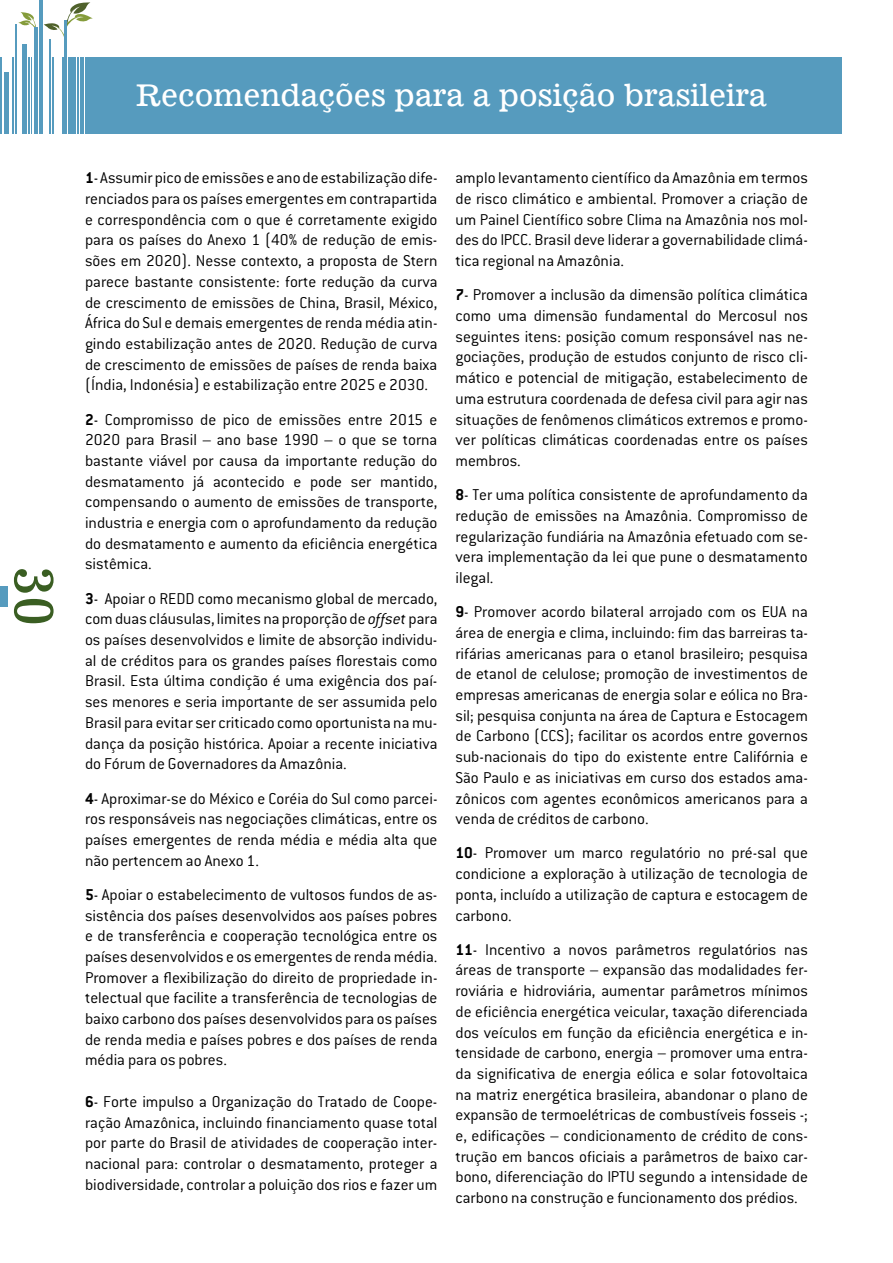
<style>
.page{position:relative;width:893px;height:1263px;background:#fff}
.page>*{position:absolute;margin:0;border:0;box-sizing:border-box;transform-origin:0 0}
.t1{font:52.5px "News 701 BT Roman A";color:#3a5e22}
.t2{font:30px "News 701 BT Roman A";color:#fff}
.t3{font:300 17.25px/20.7px "Conduit ITC";color:#000;text-align:justify}
.s1{font-weight:700}
.s2{font-style:italic}
</style>
<div class="page">
<div style="left:0;top:586px;width:7px;height:21px;background:#569bbe"></div>
<hr style="left:0;top:57px;width:2px;height:76px;background:#569bbe">
<svg style="left:18px;top:12px;width:18px;height:15px"></svg>
<svg style="left:44px;top:2px;width:49px;height:35px"></svg>
<div style="left:68px;top:57px;width:7px;height:76px;background:#569bbe"></div>
<hr style="left:39px;top:0;width:4px;height:134px;background:#569bbe">
<div style="left:22px;top:44px;width:5px;height:90px;background:#569bbe"></div>
<hr style="left:64px;top:20px;width:3px;height:113px;background:#569bbe">
<hr style="left:62px;top:57px;width:1px;height:76px;background:#569bbe">
<hr style="left:53px;top:57px;width:1px;height:76px;background:#569bbe">
<hr style="left:49px;top:39px;width:2px;height:94px;background:#569bbe">
<hr style="left:31px;top:57px;width:1px;height:76px;background:#569bbe">
<hr style="left:28px;top:57px;width:2px;height:76px;background:#569bbe">
<hr style="left:15px;top:24px;width:1px;height:109px;background:#569bbe">
<hr style="left:12px;top:57px;width:2px;height:76px;background:#569bbe">
<hr style="left:4px;top:72px;width:4px;height:61px;background:#569bbe">
<hr style="left:34px;top:27px;width:3px;height:106px;background:#569bbe">
<hr style="left:77px;top:57px;width:2px;height:76px;background:#569bbe">
<hr style="left:83px;top:57px;width:1px;height:76px;background:#569bbe">
<hr style="left:80px;top:57px;width:1px;height:76px;background:#569bbe">
<div style="left:85px;top:57px;width:756px;height:76px;background:#569bbe"></div>
<h1 class="t1" style="left:66px;top:567px;width:60px;rotate:90deg">30</h1>
<h2 class="t2" style="left:136px;top:77px;width:632px">Recomendações para a posição brasileira</h2>
<p class="t3" style="left:85px;top:168px;width:354px"><span class="s1">1</span>- Assumir pico de emissões e ano de estabilização dife&shy;renciados para os países emergentes em contrapartida e correspondência com o que é corretamente exigido para os países do Anexo 1 (40% de redução de emis&shy;sões em 2020). Nesse contexto, a proposta de Stern parece bastante consistente: forte redução da curva de crescimento de emissões de China, Brasil, México, África do Sul e demais emergentes de renda média atin&shy;gindo estabilização antes de 2020. Redução de curva de crescimento de emissões de países de renda baixa (Índia, Indonésia) e estabilização entre 2025 e 2030.</p>
<p class="t3" style="left:85px;top:409px;width:354px"><span class="s1">2</span>- Compromisso de pico de emissões entre 2015 e 2020 para Brasil – ano base 1990 – o que se torna bastante viável por causa da importante redução do desmatamento já acontecido e pode ser mantido, compensando o aumento de emissões de transporte, industria e energia com o aprofundamento da redução do desmatamento e aumento da eficiência energética sistêmica.</p>
<p class="t3" style="left:85px;top:588px;width:354px"><span class="s1">3</span>- Apoiar o REDD como mecanismo global de mercado, com duas cláusulas, limites na proporção de <span class="s2">offset</span> para os países desenvolvidos e limite de absorção individu&shy;al de créditos para os grandes países florestais como Brasil. Esta última condição é uma exigência dos paí&shy;ses menores e seria importante de ser assumida pelo Brasil para evitar ser criticado como oportunista na mu&shy;dança da posição histórica. Apoiar a recente iniciativa do Fórum de Governadores da Amazônia.</p>
<p class="t3" style="left:85px;top:788px;width:354px"><span class="s1">4</span>- Aproximar-se do México e Coréia do Sul como parcei&shy;ros responsáveis nas negociações climáticas, entre os países emergentes de renda média e média alta que não pertencem ao Anexo 1.</p>
<p class="t3" style="left:85px;top:884px;width:354px"><span class="s1">5</span>- Apoiar o estabelecimento de vultosos fundos de as&shy;sistência dos países desenvolvidos aos países pobres e de transferência e cooperação tecnológica entre os países desenvolvidos e os emergentes de renda média.<br>Promover a flexibilização do direito de propriedade in&shy;telectual que facilite a transferência de tecnologias de baixo carbono dos países desenvolvidos para os países de renda media e países pobres e dos países de renda média para os pobres.</p>
<p class="t3" style="left:85px;top:1091px;width:354px"><span class="s1">6</span>- Forte impulso a Organização do Tratado de Coope&shy;ração Amazônica, incluindo financiamento quase total por parte do Brasil de atividades de cooperação inter&shy;nacional para: controlar o desmatamento, proteger a biodiversidade, controlar a poluição dos rios e fazer um</p>
<p class="t3" style="left:455px;top:168px;width:354px">amplo levantamento científico da Amazônia em termos de risco climático e ambiental. Promover a criação de um Painel Científico sobre Clima na Amazônia nos mol&shy;des do IPCC. Brasil deve liderar a governabilidade climá&shy;tica regional na Amazônia.</p>
<p class="t3" style="left:455px;top:285px;width:354px"><span class="s1">7</span>- Promover a inclusão da dimensão política climática como uma dimensão fundamental do Mercosul nos seguintes itens: posição comum responsável nas ne&shy;gociações, produção de estudos conjunto de risco cli&shy;mático e potencial de mitigação, estabelecimento de uma estrutura coordenada de defesa civil para agir nas situações de fenômenos climáticos extremos e promo&shy;ver políticas climáticas coordenadas entre os países membros.</p>
<p class="t3" style="left:455px;top:484px;width:354px"><span class="s1">8</span>- Ter uma política consistente de aprofundamento da redução de emissões na Amazônia. Compromisso de regularização fundiária na Amazônia efetuado com se&shy;vera implementação da lei que pune o desmatamento ilegal.</p>
<p class="t3" style="left:455px;top:601px;width:354px"><span class="s1">9</span>- Promover acordo bilateral arrojado com os EUA na área de energia e clima, incluindo: fim das barreiras ta&shy;rifárias americanas para o etanol brasileiro; pesquisa de etanol de celulose; promoção de investimentos de empresas americanas de energia solar e eólica no Bra&shy;sil; pesquisa conjunta na área de Captura e Estocagem de Carbono (CCS); facilitar os acordos entre governos sub-nacionais do tipo do existente entre Califórnia e São Paulo e as iniciativas em curso dos estados ama&shy;zônicos com agentes econômicos americanos para a venda de créditos de carbono.</p>
<p class="t3" style="left:455px;top:843px;width:354px"><span class="s1">10</span>- Promover um marco regulatório no pré-sal que condicione a exploração à utilização de tecnologia de ponta, incluído a utilização de captura e estocagem de carbono.</p>
<p class="t3" style="left:455px;top:939px;width:354px"><span class="s1">11</span>- Incentivo a novos parâmetros regulatórios nas áreas de transporte – expansão das modalidades fer&shy;roviária e hidroviária, aumentar parâmetros mínimos de eficiência energética veicular, taxação diferenciada dos veículos em função da eficiência energética e in&shy;tensidade de carbono, energia – promover uma entra&shy;da significativa de energia eólica e solar fotovoltaica na matriz energética brasileira, abandonar o plano de expansão de termoelétricas de combustíveis fosseis -; e, edificações – condicionamento de crédito de cons&shy;trução em bancos oficiais a parâmetros de baixo car&shy;bono, diferenciação do IPTU segundo a intensidade de carbono na construção e funcionamento dos prédios.</p>
</div>
